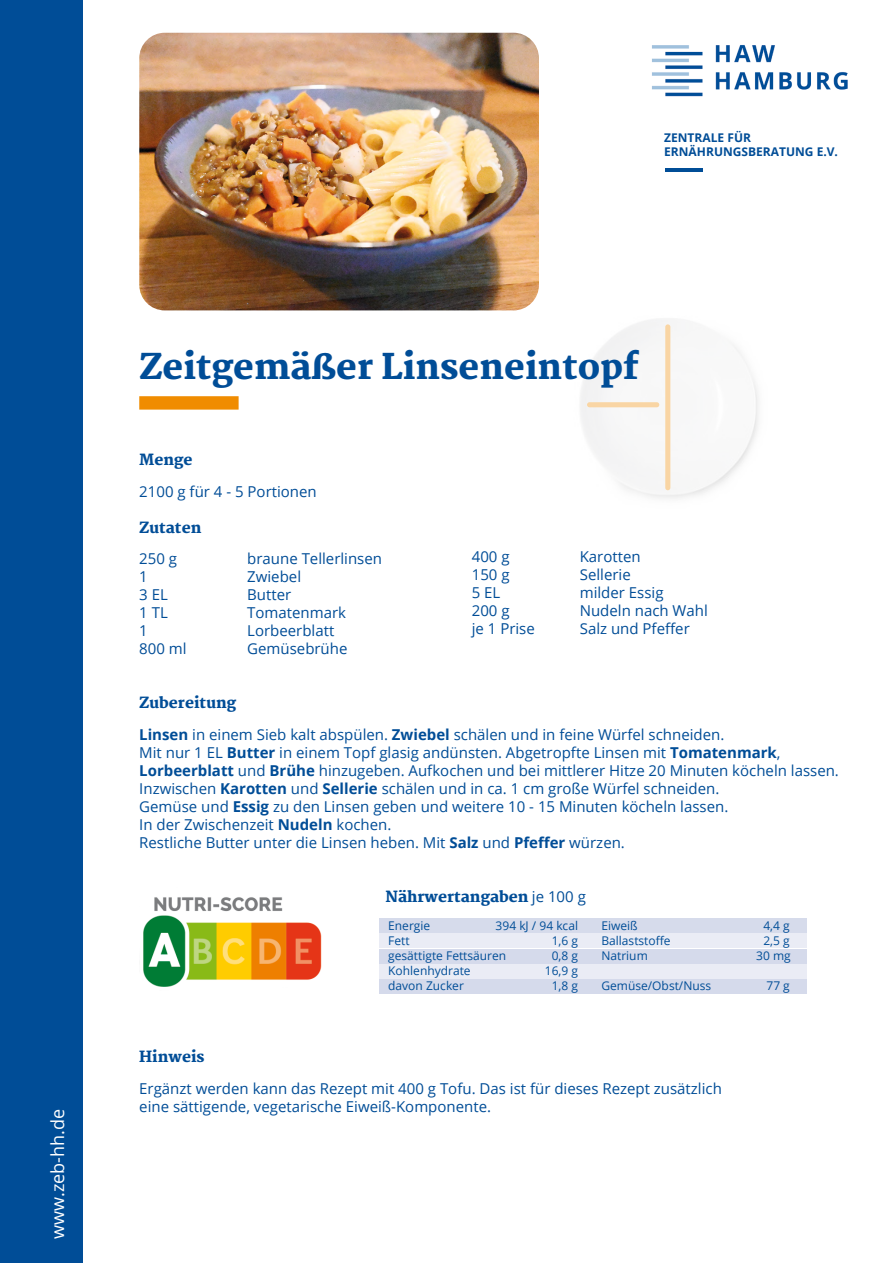
<style>
.page{position:relative;width:893px;height:1263px;background:#fff}
.page>*{position:absolute;margin:0;border:0;box-sizing:border-box;transform-origin:0 0}
.t1{font:800 34.5px "Martel";color:#004d97}
.t2{font:18px "Open Sans";color:#fff}
.t3{font:15px/18px "Open Sans";color:#004d97}
.t4{font:800 15px "Martel";color:#004d97}
.t5{font:12px "Open Sans";color:#004d97}
.t6{font:700 12px/14.4px "Open Sans";color:#004d97}
.s1{font-weight:700}
.s2{font-family:"Open Sans";font-weight:400}
</style>
<div class="page">
<div style="left:665px;top:324px;width:5px;height:166px;background:#f9d5a4;border-radius:3px"></div>
<div style="left:587px;top:402px;width:72px;height:5px;background:#f9d5a4;border-radius:3px"></div>
<div style="left:0;top:0;width:82px;height:1263px;background:#004d97"></div>
<svg style="left:139px;top:396px;width:100px;height:14px"></svg>
<img style="left:143px;top:897px;width:179px;height:90px">
<img style="left:139px;top:33px;width:400px;height:277px">
<div style="left:379px;top:949px;width:428px;height:14px;background:#d5daeb"></div>
<div style="left:379px;top:918px;width:428px;height:15px;background:#d6dbeb"></div>
<div style="left:379px;top:933px;width:428px;height:15px;background:#eaecf5"></div>
<div style="left:379px;top:964px;width:428px;height:14px;background:#eaecf5"></div>
<div style="left:379px;top:979px;width:428px;height:15px;background:#d5daeb"></div>
<img style="left:652px;top:45px;width:196px;height:52px">
<hr style="left:665px;top:168px;width:38px;height:4px;background:#004d97">
<p class="t6" style="left:664px;top:130px;width:175px">ZENTRALE FÜR<br>ERNÄHRUNGSBERATUNG E.V.</p>
<p class="t2" style="left:45px;top:1239px;width:132px;rotate:-90deg">www.zeb-hh.de</p>
<h1 class="t1" style="left:139px;top:347px;width:501px">Zeitgemäßer Linseneintopf</h1>
<p class="t4" style="left:139px;top:451px;width:55px">Menge</p>
<p class="t3" style="left:139px;top:482px;width:179px">2100 g für 4 - 5 Portionen</p>
<p class="t4" style="left:139px;top:519px;width:64px">Zutaten</p>
<p class="t3" style="left:139px;top:549px;width:39px">250 g</p>
<p class="t3" style="left:247px;top:549px;width:136px">braune Tellerlinsen</p>
<p class="t3" style="left:139px;top:567px;width:10px">1</p>
<p class="t3" style="left:247px;top:567px;width:55px">Zwiebel</p>
<p class="t3" style="left:139px;top:585px;width:30px">3 EL</p>
<p class="t3" style="left:247px;top:585px;width:46px">Butter</p>
<p class="t3" style="left:139px;top:603px;width:30px">1 TL</p>
<p class="t3" style="left:247px;top:603px;width:100px">Tomatenmark</p>
<p class="t3" style="left:139px;top:621px;width:10px">1</p>
<p class="t3" style="left:247px;top:621px;width:89px">Lorbeerblatt</p>
<p class="t3" style="left:139px;top:639px;width:49px">800 ml</p>
<p class="t3" style="left:247px;top:639px;width:102px">Gemüsebrühe</p>
<p class="t3" style="left:472px;top:547px;width:39px">400 g</p>
<p class="t3" style="left:580px;top:547px;width:62px">Karotten</p>
<p class="t3" style="left:472px;top:565px;width:39px">150 g</p>
<p class="t3" style="left:580px;top:565px;width:52px">Sellerie</p>
<p class="t3" style="left:472px;top:583px;width:30px">5 EL</p>
<p class="t3" style="left:580px;top:583px;width:85px">milder Essig</p>
<p class="t3" style="left:472px;top:601px;width:39px">200 g</p>
<p class="t3" style="left:580px;top:601px;width:130px">Nudeln nach Wahl</p>
<p class="t3" style="left:472px;top:619px;width:65px">je 1 Prise</p>
<p class="t3" style="left:580px;top:619px;width:112px">Salz und Pfeffer</p>
<p class="t4" style="left:139px;top:694px;width:98px">Zubereitung</p>
<p class="t3" style="left:139px;top:725px;width:701px"><span class="s1">Linsen</span> in einem Sieb kalt abspülen. <span class="s1">Zwiebel</span> schälen und in feine Würfel schneiden.<br>Mit nur 1 EL <span class="s1">Butter</span> in einem Topf glasig andünsten. Abgetropfte Linsen mit <span class="s1">Tomatenmark</span>, <span class="s1">Lorbeerblatt</span> und <span class="s1">Brühe</span> hinzugeben. Aufkochen und bei mittlerer Hitze 20 Minuten köcheln lassen.<br>Inzwischen <span class="s1">Karotten</span> und <span class="s1">Sellerie</span> schälen und in ca. 1 cm große Würfel schneiden.<br>Gemüse und <span class="s1">Essig</span> zu den Linsen geben und weitere 10 - 15 Minuten köcheln lassen.<br>In der Zwischenzeit <span class="s1">Nudeln</span> kochen.<br>Restliche Butter unter die Linsen heben. Mit <span class="s1">Salz</span> und <span class="s1">Pfeffer</span> würzen.</p>
<p class="t4" style="left:386px;top:888px;width:202px">Nährwertangaben <span class="s2">je 100 g</span></p>
<p class="t5" style="left:388px;top:917px;width:44px">Energie</p>
<p class="t5" style="left:496px;top:917px;width:84px">394 kJ / 94 kcal</p>
<p class="t5" style="left:388px;top:932px;width:23px">Fett</p>
<p class="t5" style="left:552px;top:932px;width:28px">1,6 g</p>
<p class="t5" style="left:388px;top:947px;width:120px">gesättigte Fettsäuren</p>
<p class="t5" style="left:552px;top:947px;width:28px">0,8 g</p>
<p class="t5" style="left:388px;top:962px;width:84px">Kohlenhydrate</p>
<p class="t5" style="left:545px;top:962px;width:35px">16,9 g</p>
<p class="t5" style="left:388px;top:977px;width:77px">davon Zucker</p>
<p class="t5" style="left:552px;top:977px;width:28px">1,8 g</p>
<p class="t5" style="left:601px;top:917px;width:38px">Eiweiß</p>
<p class="t5" style="left:763px;top:917px;width:28px">4,4 g</p>
<p class="t5" style="left:601px;top:932px;width:71px">Ballaststoffe</p>
<p class="t5" style="left:763px;top:932px;width:28px">2,5 g</p>
<p class="t5" style="left:601px;top:947px;width:48px">Natrium</p>
<p class="t5" style="left:756px;top:947px;width:36px">30 mg</p>
<p class="t5" style="left:601px;top:977px;width:111px">Gemüse/Obst/Nuss</p>
<p class="t5" style="left:766px;top:977px;width:25px">77 g</p>
<p class="t4" style="left:139px;top:1048px;width:67px">Hinweis</p>
<p class="t3" style="left:139px;top:1079px;width:584px">Ergänzt werden kann das Rezept mit 400 g Tofu. Das ist für dieses Rezept zusätzlich eine sättigende, vegetarische Eiweiß-Komponente.</p>
</div>
